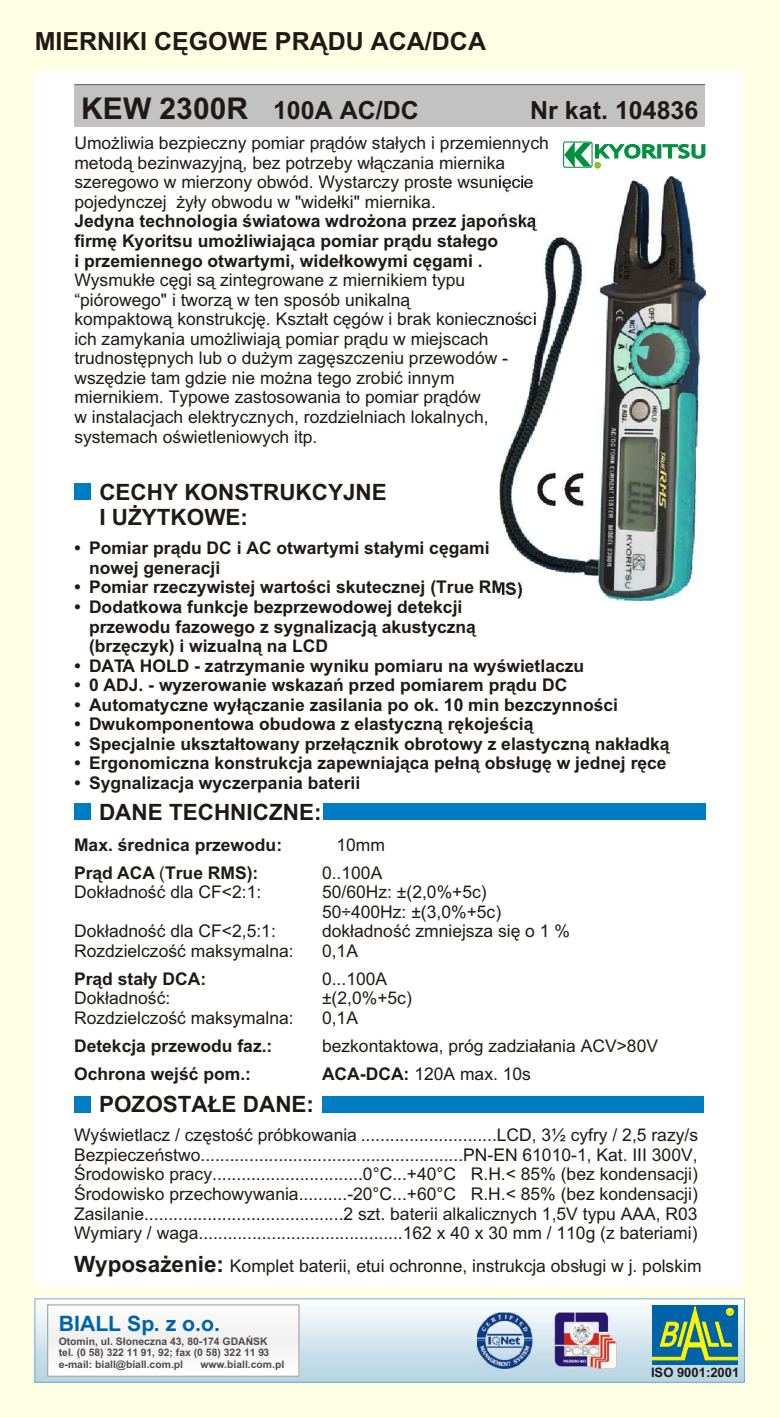
<style>
.page{position:relative;width:780px;height:1418px;background:#fff}
.page>*{position:absolute;margin:0;border:0;box-sizing:border-box;transform-origin:0 0}
.t1{font:700 25px "Arial CE";color:#1f1a17}
.t2{font:700 22.5px/25.2px "Arial CE";color:#1f1a17}
.t3{font:700 21.25px "Arial CE";color:#0063a8}
.t4{font:17.5px/19.5px "Arial CE";color:#1f1a17}
.t5{font:700 17.5px/19.5px "Arial CE";color:#1f1a17}
.t6{font:700 13px "Arial CE";color:#1f1a17}
.t7{font:700 10.5px/11.5px "Arial CE";color:#4f4a4a}
.s1{font-size:30px}
.s2{font-weight:400}
.s3{font-family:"Arial"}
.s4{font-weight:700}
.s5{font-weight:700;font-size:22.5px}
</style>
<div class="page">
<div style="left:0;top:0;width:780px;height:1417px;background:#ffffe3"></div>
<div style="left:35px;top:72px;width:709px;height:1215px;background:#fff"></div>
<img style="left:37px;top:1300px;width:706px;height:80px">
<div style="left:35px;top:1298px;width:710px;height:84px;border:1px solid #70adcf"></div>
<div style="left:49px;top:1306px;width:248px;height:68px;background:#f7f7f7"></div>
<div style="left:47px;top:1304px;width:252px;height:72px;border:1px solid #969494"></div>
<img style="left:478px;top:1312px;width:139px;height:56px">
<svg style="left:652px;top:1304px;width:85px;height:60px"></svg>
<svg style="left:652px;top:1305px;width:86px;height:55px;background:#468b79"></svg>
<div style="left:74px;top:84px;width:631px;height:43px;background:#c2c2c2"></div>
<hr style="left:74px;top:84px;width:631px;height:1px;background:#615e5c">
<div style="left:74px;top:483px;width:16px;height:17px;background:#007dc2"></div>
<svg style="left:563px;top:141px;width:142px;height:28px"></svg>
<img style="left:500px;top:176px;width:205px;height:424px">
<div style="left:74px;top:803px;width:16px;height:16px;background:#007dc2"></div>
<div style="left:323px;top:803px;width:382px;height:16px;background:#007dc2"></div>
<div style="left:74px;top:1096px;width:16px;height:16px;background:#007dc2"></div>
<div style="left:323px;top:1096px;width:381px;height:16px;background:#007dc2"></div>
<h1 class="t1" style="left:35px;top:31px;width:453px">MIERNIKI CÊGOWE PR¥DU ACA/DCA</h1>
<h1 class="t1" style="left:81px;top:100px;width:339px"><span class="s1">KEW 2300R</span> 100A AC/DC</h1>
<h1 class="t1" style="left:530px;top:100px;width:170px">Nr kat. 104836</h1>
<p class="t4" style="left:74px;top:135px;width:476px">Umo¿liwia bezpieczny pomiar pr¹dów sta³ych i przemiennych metod¹ bezinwazyjn¹, bez potrzeby w³¹czania miernika szeregowo w mierzony obwód. Wystarczy proste wsuniêcie pojedynczej ¿y³y obwodu w "wide³ki" miernika.</p>
<p class="t5" style="left:74px;top:213px;width:464px">Jedyna technologia œwiatowa wdro¿ona przez japoñsk¹ firmê Kyoritsu umo¿liwiaj¹ca pomiar pr¹du sta³ego<br>i przemiennego otwartymi, wide³kowymi cêgami .</p>
<p class="t4" style="left:74px;top:272px;width:463px">Wysmuk³e cêgi s¹ zintegrowane z miernikiem typu “piórowego" i tworz¹ w ten sposób unikaln¹<br>kompaktow¹ konstrukcjê. Kszta³t cêgów i brak koniecznoœci ich zamykania umo¿liwiaj¹ pomiar pr¹du w miejscach trudnostêpnych lub o du¿ym zagêszczeniu przewodów - wszêdzie tam gdzie nie mo¿na tego zrobiæ innym miernikiem. Typowe zastosowania to pomiar pr¹dów<br>w instalacjach elektrycznych, rozdzielniach lokalnych, systemach oœwietleniowych itp.</p>
<p class="t2" style="left:99px;top:482px;width:289px">CECHY KONSTRUKCYJNE<br>I U¯YTKOWE:</p>
<p class="t5" style="left:89px;top:540px;width:402px;text-indent:-15px">• Pomiar pr¹du DC i AC otwartymi sta³ymi cêgami nowej generacji</p>
<p class="t5" style="left:74px;top:579px;width:451px">• Pomiar rzeczywistej wartoœci skutecznej (True RMS)</p>
<p class="t5" style="left:89px;top:598px;width:389px;text-indent:-15px">• Dodatkowa funkcje bezprzewodowej detekcji przewodu fazowego z sygnalizacj¹ akustyczn¹ (brzêczyk) i wizualn¹ na LCD</p>
<p class="t5" style="left:74px;top:657px;width:511px">• DATA HOLD - zatrzymanie wyniku pomiaru na wyœwietlaczu</p>
<p class="t5" style="left:74px;top:677px;width:495px">• 0 ADJ. - wyzerowanie wskazañ przed pomiarem pr¹du DC</p>
<p class="t5" style="left:74px;top:696px;width:545px">• Automatyczne wy³¹czanie zasilania po ok. 10 min bezczynnoœci</p>
<p class="t5" style="left:74px;top:716px;width:461px">• Dwukomponentowa obudowa z elastyczn¹ rêkojeœci¹</p>
<p class="t5" style="left:74px;top:735px;width:597px">• Specjalnie ukszta³towany prze³¹cznik obrotowy z elastyczn¹ nak³adk¹</p>
<p class="t5" style="left:74px;top:755px;width:594px">• Ergonomiczna konstrukcja zapewniaj¹ca pe³n¹ obs³ugê w jednej rêce</p>
<p class="t5" style="left:74px;top:774px;width:287px">• Sygnalizacja wyczerpania baterii</p>
<p class="t2" style="left:99px;top:801px;width:224px">DANE TECHNICZNE:</p>
<p class="t5" style="left:74px;top:836px;width:210px">Max. œrednica przewodu:</p>
<p class="t4" style="left:336px;top:836px;width:50px">10mm</p>
<p class="t5" style="left:74px;top:864px;width:186px">Pr¹d ACA <span class="s2">(</span>True RMS):</p>
<p class="t4" style="left:322px;top:864px;width:62px">0..100A</p>
<p class="t4" style="left:74px;top:884px;width:189px">Dok³adnoœæ dla CF&lt;2:1:</p>
<p class="t4" style="left:322px;top:884px;width:181px">50/60Hz: ±(2,0%+5c)<br>50<span class="s3">÷</span>400Hz: ±(3,0%+5c)</p>
<p class="t4" style="left:74px;top:923px;width:203px">Dok³adnoœæ dla CF&lt;2,5:1:</p>
<p class="t4" style="left:322px;top:923px;width:249px">dok³adnoœæ zmniejsza siê o 1 %</p>
<p class="t4" style="left:74px;top:942px;width:221px">Rozdzielczoœæ maksymalna:</p>
<p class="t4" style="left:322px;top:942px;width:37px">0,1A</p>
<p class="t5" style="left:74px;top:970px;width:134px">Pr¹d sta³y DCA:</p>
<p class="t4" style="left:322px;top:970px;width:67px">0...100A</p>
<p class="t4" style="left:74px;top:990px;width:98px">Dok³adnoœæ:</p>
<p class="t4" style="left:322px;top:990px;width:91px">±(2,0%+5c)</p>
<p class="t4" style="left:74px;top:1009px;width:221px">Rozdzielczoœæ maksymalna:</p>
<p class="t4" style="left:322px;top:1009px;width:37px">0,1A</p>
<p class="t5" style="left:74px;top:1037px;width:200px">Detekcja przewodu faz.:</p>
<p class="t4" style="left:322px;top:1037px;width:338px">bezkontaktowa, próg zadzia³ania ACV&gt;80V</p>
<p class="t5" style="left:74px;top:1065px;width:178px">Ochrona wejœæ pom.:</p>
<p class="t4" style="left:322px;top:1065px;width:211px"><span class="s4">ACA-DCA:</span> 120A max. 10s</p>
<p class="t2" style="left:99px;top:1093px;width:217px">POZOSTA£E DANE:</p>
<p class="t4" style="left:74px;top:1127px;width:626px;text-align:justify">Wyœwietlacz / czêstoœæ próbkowania ............................LCD, 3<span class="s3">½</span> cyfry / 2,5 razy/s Bezpieczeñstwo......................................................PN-EN 61010-1, Kat. III 300V, Œrodowisko pracy...............................0°C...+40°C R.H.&lt; 85% (bez kondensacji)<br>Œrodowisko przechowywania..........-20°C...+60°C R.H.&lt; 85% (bez kondensacji)<br>Zasilanie.........................................2 szt. baterii alkalicznych 1,5V typu AAA, R03<br>Wymiary / waga..........................................162 x 40 x 30 mm / 110g (z bateriami)</p>
<p class="t4" style="left:74px;top:1257px;width:629px"><span class="s5">Wyposa¿enie:</span> Komplet baterii, etui ochronne, instrukcja obs³ugi w j. polskim</p>
<p class="t3" style="left:59px;top:1315px;width:163px">BIALL Sp. z o.o.</p>
<p class="t7" style="left:59px;top:1336px;width:212px">Otomin, ul. S³oneczna 43, 80-174 GDAÑSK tel. (0 58) 322 11 91, 92; fax (0 58) 322 11 93 e-mail: biall@biall.com.pl</p>
<p class="t7" style="left:200px;top:1359px;width:85px">www.biall.com.pl</p>
<p class="t6" style="left:651px;top:1367px;width:90px">ISO 9001:2001</p>
</div>
